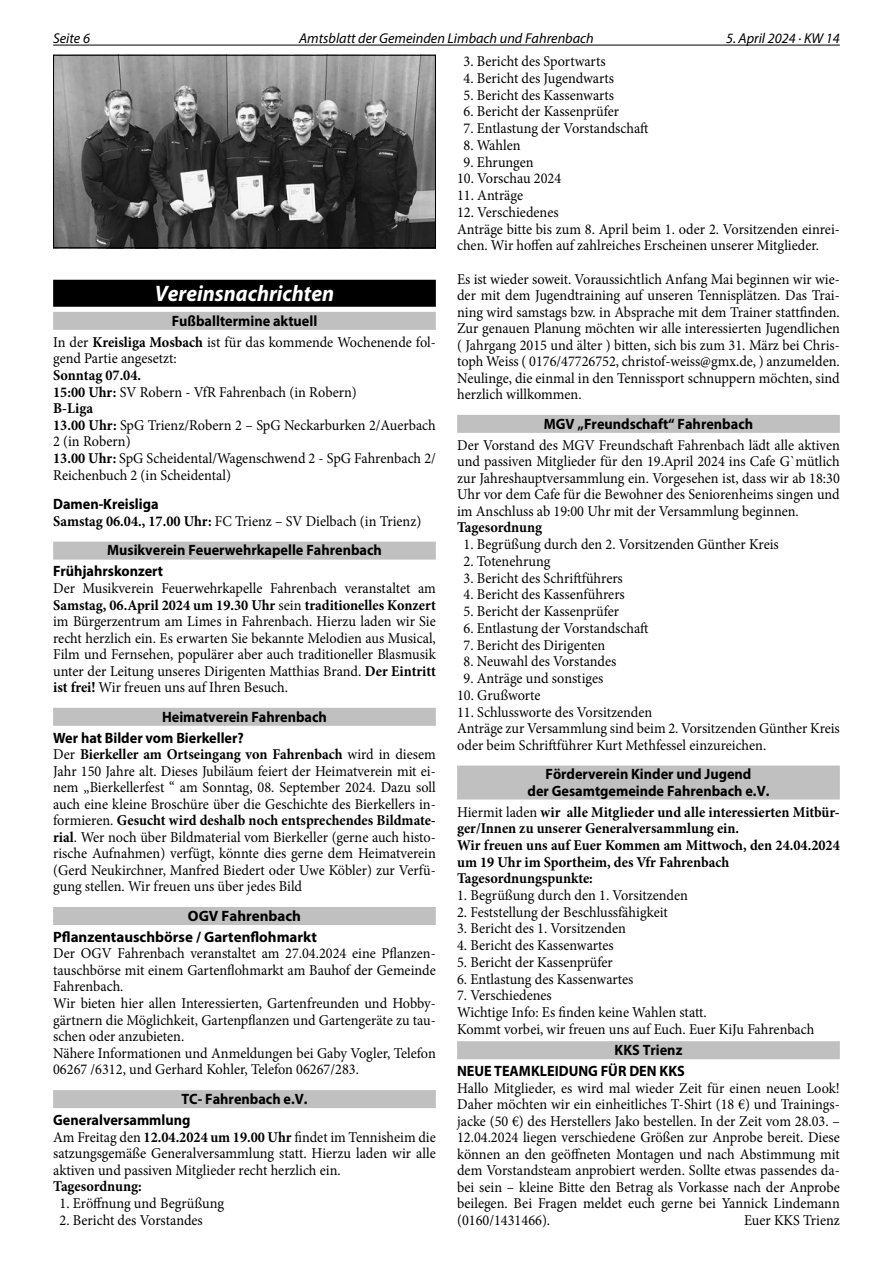
<style>
.page{position:relative;width:893px;height:1263px;background:#fff}
.page>*{position:absolute;margin:0;border:0;box-sizing:border-box;transform-origin:0 0}
.t1{font:italic 700 22.5px "Myriad Pro";color:#fff;scale:.95 1}
.t2{font:15px/16.5px "Minion Pro";color:#000;scale:.95 1}
.t3{font:700 15px/21px "Myriad Pro";color:#000;scale:.95 1}
.t4{font:700 15px/16.6px "Minion Pro";color:#000;scale:.95 1}
.t5{font:700 15px/21px "Myriad Pro";color:#000}
.t6{font:italic 14.25px "Myriad Pro";color:#000}
.s1{font-weight:700}
.s2{font-weight:400}
</style>
<div class="page">
<hr style="left:53px;top:45px;width:787px;height:1px;background:#000">
<div style="left:53px;top:280px;width:383px;height:27px;background:#000"></div>
<div style="left:53px;top:312px;width:383px;height:18px;background:#c0c0c0"></div>
<div style="left:53px;top:542px;width:383px;height:18px;background:#c0c0c0"></div>
<div style="left:53px;top:708px;width:383px;height:18px;background:#c0c0c0"></div>
<div style="left:53px;top:907px;width:383px;height:18px;background:#c0c0c0"></div>
<div style="left:53px;top:1090px;width:383px;height:18px;background:#c0c0c0"></div>
<img style="left:55px;top:57px;width:379px;height:189px">
<div style="left:53px;top:55px;width:383px;height:193px;border:1px solid #000"></div>
<div style="left:457px;top:415px;width:383px;height:18px;background:#c0c0c0"></div>
<div style="left:457px;top:765px;width:383px;height:18px;background:#c0c0c0"></div>
<div style="left:457px;top:783px;width:383px;height:16px;background:#c0c0c0"></div>
<div style="left:457px;top:1041px;width:383px;height:18px;background:#c0c0c0"></div>
<p class="t6" style="left:53px;top:29px;width:38px">Seite 6</p>
<p class="t6" style="left:299px;top:29px;width:296px">Amtsblatt der Gemeinden Limbach und Fahrenbach</p>
<p class="t6" style="left:726px;top:29px;width:115px">5. April 2024 · KW 14</p>
<h1 class="t1" style="left:155px;top:278px;width:190px">Vereinsnachrichten</h1>
<p class="t3" style="left:172px;top:310px;width:155px">Fußballtermine aktuell</p>
<p class="t2" style="left:53px;top:334px;width:404px">In der <span class="s1">Kreisliga Mosbach</span> ist für das kommende Wochenende fol&shy;gend Partie angesetzt:</p>
<p class="t2" style="left:53px;top:367px;width:404px"><span class="s1">Sonntag 07.04.<br>15:00 Uhr:</span> SV Robern - VfR Fahrenbach (in Robern)<br><span class="s1">B-Liga<br>13.00 Uhr:</span> SpG Trienz/Robern 2 – SpG Neckarburken 2/Auerbach 2 (in Robern)<br><span class="s1">13.00 Uhr:</span> SpG Scheidental/Wagenschwend 2 - SpG Fahrenbach 2/ Reichenbuch 2 (in Scheidental)</p>
<p class="t3" style="left:53px;top:493px;width:113px">Damen-Kreisliga</p>
<p class="t2" style="left:53px;top:513px;width:389px"><span class="s1">Samstag 06.04., 17.00 Uhr:</span> FC Trienz – SV Dielbach (in Trienz)</p>
<p class="t3" style="left:53px;top:539px;width:348px;text-indent:54px">Musikverein Feuerwehrkapelle Fahrenbach<br>Frühjahrskonzert</p>
<p class="t2" style="left:53px;top:580px;width:404px;text-align:justify">Der Musikverein Feuerwehrkapelle Fahrenbach veranstaltet am <span class="s1">Samstag, 06.April 2024 um 19.30 Uhr</span> sein <span class="s1">traditionelles Konzert </span>im Bürgerzentrum am Limes in Fahrenbach. Hierzu laden wir Sie recht herzlich ein. Es erwarten Sie bekannte Melodien aus Musical, Film und Fernsehen, populärer aber auch traditioneller Blasmusik unter der Leitung unseres Dirigenten Matthias Brand. <span class="s1">Der Eintritt ist frei!</span> Wir freuen uns auf Ihren Besuch.</p>
<p class="t3" style="left:53px;top:705px;width:290px;text-indent:109px">Heimatverein Fahrenbach<br>Wer hat Bilder vom Bierkeller?</p>
<p class="t2" style="left:53px;top:746px;width:404px;text-align:justify">Der <span class="s1">Bierkeller am Ortseingang von Fahrenbach</span> wird in diesem Jahr 150 Jahre alt. Dieses Jubiläum feiert der Heimatverein mit ei&shy;nem „Bierkellerfest “ am Sonntag, 08. September 2024. Dazu soll auch eine kleine Broschüre über die Geschichte des Bierkellers in&shy;formieren. <span class="s1">Gesucht wird deshalb noch entsprechendes Bildmate&shy;rial</span>. Wer noch über Bildmaterial vom Bierkeller (gerne auch histo&shy;rische Aufnahmen) verfügt, könnte dies gerne dem Heimatverein (Gerd Neukirchner, Manfred Biedert oder Uwe Köbler) zur Verfü&shy;gung stellen. Wir freuen uns über jedes Bild</p>
<p class="t5" style="left:53px;top:905px;width:265px;text-indent:135px">OGV Fahrenbach<br>Pflanzentauschbörse / Gartenflohmarkt</p>
<p class="t2" style="left:53px;top:945px;width:404px">Der OGV Fahrenbach veranstaltet am 27.04.2024 eine Pflanzen&shy;tauschbörse mit einem Gartenflohmarkt am Bauhof der Gemeinde Fahrenbach.<br>Wir bieten hier allen Interessierten, Gartenfreunden und Hobby&shy;gärtnern die Möglichkeit, Gartenpflanzen und Gartengeräte zu tau&shy;schen oder anzubieten.<br>Nähere Informationen und Anmeldungen bei Gaby Vogler, Telefon 06267 /6312, und Gerhard Kohler, Telefon 06267/283.</p>
<p class="t3" style="left:53px;top:1088px;width:269px;text-indent:128px">TC- Fahrenbach e.V.<br>Generalversammlung</p>
<p class="t2" style="left:53px;top:1128px;width:404px;text-align:justify">Am Freitag den <span class="s1">12.04.2024 um 19.00 Uhr</span> findet im Tennisheim die satzungsgemäße Generalversammlung statt. Hierzu laden wir alle aktiven und passiven Mitglieder recht herzlich ein.</p>
<p class="t4" style="left:53px;top:1178px;width:95px">Tagesordnung:</p>
<p class="t2" style="left:60px;top:1195px;width:175px">1. Eröffnung und Begrüßung</p>
<p class="t2" style="left:60px;top:1212px;width:152px">2. Bericht des Vorstandes</p>
<p class="t2" style="left:463px;top:53px;width:151px">3. Bericht des Sportwarts</p>
<p class="t2" style="left:463px;top:70px;width:160px">4. Bericht des Jugendwarts</p>
<p class="t2" style="left:463px;top:87px;width:160px">5. Bericht des Kassenwarts</p>
<p class="t2" style="left:463px;top:103px;width:165px">6. Bericht der Kassenprüfer</p>
<p class="t2" style="left:463px;top:120px;width:196px">7. Entlastung der Vorstandschaft</p>
<p class="t2" style="left:463px;top:137px;width:62px">8. Wahlen</p>
<p class="t2" style="left:463px;top:154px;width:75px">9. Ehrungen</p>
<p class="t2" style="left:457px;top:170px;width:111px">10. Vorschau 2024</p>
<p class="t2" style="left:457px;top:187px;width:71px">11. Anträge</p>
<p class="t2" style="left:457px;top:204px;width:404px">12. Verschiedenes<br>Anträge bitte bis zum 8. April beim 1. oder 2. Vorsitzenden einrei&shy;chen. Wir hoffen auf zahlreiches Erscheinen unserer Mitglieder.</p>
<p class="t2" style="left:457px;top:271px;width:404px;text-align:justify">Es ist wieder soweit. Voraussichtlich Anfang Mai beginnen wir wie&shy;der mit dem Jugendtraining auf unseren Tennisplätzen. Das Trai&shy;ning wird samstags bzw. in Absprache mit dem Trainer stattfinden.<br>Zur genauen Planung möchten wir alle interessierten Jugendlichen ( Jahrgang 2015 und älter ) bitten, sich bis zum 31. März bei Chris&shy;toph Weiss ( 0176/47726752, christof-weiss@gmx.de, ) anzumelden.<br>Neulinge, die einmal in den Tennissport schnuppern möchten, sind herzlich willkommen.</p>
<p class="t3" style="left:544px;top:413px;width:222px">MGV „Freundschaft“ Fahrenbach</p>
<p class="t2" style="left:457px;top:437px;width:404px;text-align:justify">Der Vorstand des MGV Freundschaft Fahrenbach lädt alle aktiven und passiven Mitglieder für den 19.April 2024 ins Cafe G`mütlich zur Jahreshauptversammlung ein. Vorgesehen ist, dass wir ab 18:30<br>Uhr vor dem Cafe für die Bewohner des Seniorenheims singen und im Anschluss ab 19:00 Uhr mit der Versammlung beginnen.</p>
<p class="t4" style="left:457px;top:519px;width:91px">Tagesordnung</p>
<p class="t2" style="left:463px;top:536px;width:333px">1. Begrüßung durch den 2. Vorsitzenden Günther Kreis</p>
<p class="t2" style="left:463px;top:553px;width:93px">2. Totenehrung</p>
<p class="t2" style="left:463px;top:570px;width:169px">3. Bericht des Schriftführers</p>
<p class="t2" style="left:463px;top:586px;width:171px">4. Bericht des Kassenführers</p>
<p class="t2" style="left:463px;top:603px;width:165px">5. Bericht der Kassenprüfer</p>
<p class="t2" style="left:463px;top:620px;width:196px">6. Entlastung der Vorstandschaft</p>
<p class="t2" style="left:463px;top:637px;width:151px">7. Bericht des Dirigenten</p>
<p class="t2" style="left:463px;top:653px;width:162px">8. Neuwahl des Vorstandes</p>
<p class="t2" style="left:463px;top:670px;width:149px">9. Anträge und sonstiges</p>
<p class="t2" style="left:457px;top:687px;width:89px">10. Grußworte</p>
<p class="t2" style="left:457px;top:703px;width:404px">11. Schlussworte des Vorsitzenden<br>Anträge zur Versammlung sind beim 2. Vorsitzenden Günther Kreis oder beim Schriftführer Kurt Methfessel einzureichen.</p>
<p class="t3" style="left:527px;top:765px;width:256px;line-height:16.5px;text-align:center">Förderverein Kinder und Jugend<br>der Gesamtgemeinde Fahrenbach e.V.</p>
<p class="t4" style="left:457px;top:803px;width:404px"><span class="s2">Hiermit laden</span> wir alle Mitglieder und alle interessierten Mitbür&shy;ger/Innen zu unserer Generalversammlung ein.<br>Wir freuen uns auf Euer Kommen am Mittwoch, den 24.04.2024 um 19 Uhr im Sportheim, des Vfr Fahrenbach Tagesordnungspunkte:</p>
<p class="t2" style="left:457px;top:887px;width:244px">1. Begrüßung durch den 1. Vorsitzenden</p>
<p class="t2" style="left:457px;top:904px;width:223px">2. Feststellung der Beschlussfähigkeit</p>
<p class="t2" style="left:457px;top:920px;width:179px">3. Bericht des 1. Vorsitzenden</p>
<p class="t2" style="left:457px;top:937px;width:166px">4. Bericht des Kassenwartes</p>
<p class="t2" style="left:457px;top:954px;width:165px">5. Bericht der Kassenprüfer</p>
<p class="t2" style="left:457px;top:971px;width:187px">6. Entlastung des Kassenwartes</p>
<p class="t2" style="left:457px;top:987px;width:378px">7. Verschiedenes<br>Wichtige Info: Es finden keine Wahlen statt.<br>Kommt vorbei, wir freuen uns auf Euch. Euer KiJu Fahrenbach</p>
<p class="t3" style="left:457px;top:1039px;width:241px;text-align:right">KKS Trienz<br>NEUE TEAMKLEIDUNG FÜR DEN KKS</p>
<p class="t2" style="left:457px;top:1080px;width:404px;text-align:justify">Hallo Mitglieder, es wird mal wieder Zeit für einen neuen Look!<br>Daher möchten wir ein einheitliches T-Shirt (18 €) und Trainings&shy;jacke (50 €) des Herstellers Jako bestellen. In der Zeit vom 28.03. – 12.04.2024 liegen verschiedene Größen zur Anprobe bereit. Diese können an den geöffneten Montagen und nach Abstimmung mit dem Vorstandsteam anprobiert werden. Sollte etwas passendes da&shy;bei sein – kleine Bitte den Betrag als Vorkasse nach der Anprobe beilegen. Bei Fragen meldet euch gerne bei Yannick Lindemann (0160/1431466).</p>
<p class="t2" style="left:744px;top:1212px;width:102px">Euer KKS Trienz</p>
</div>
